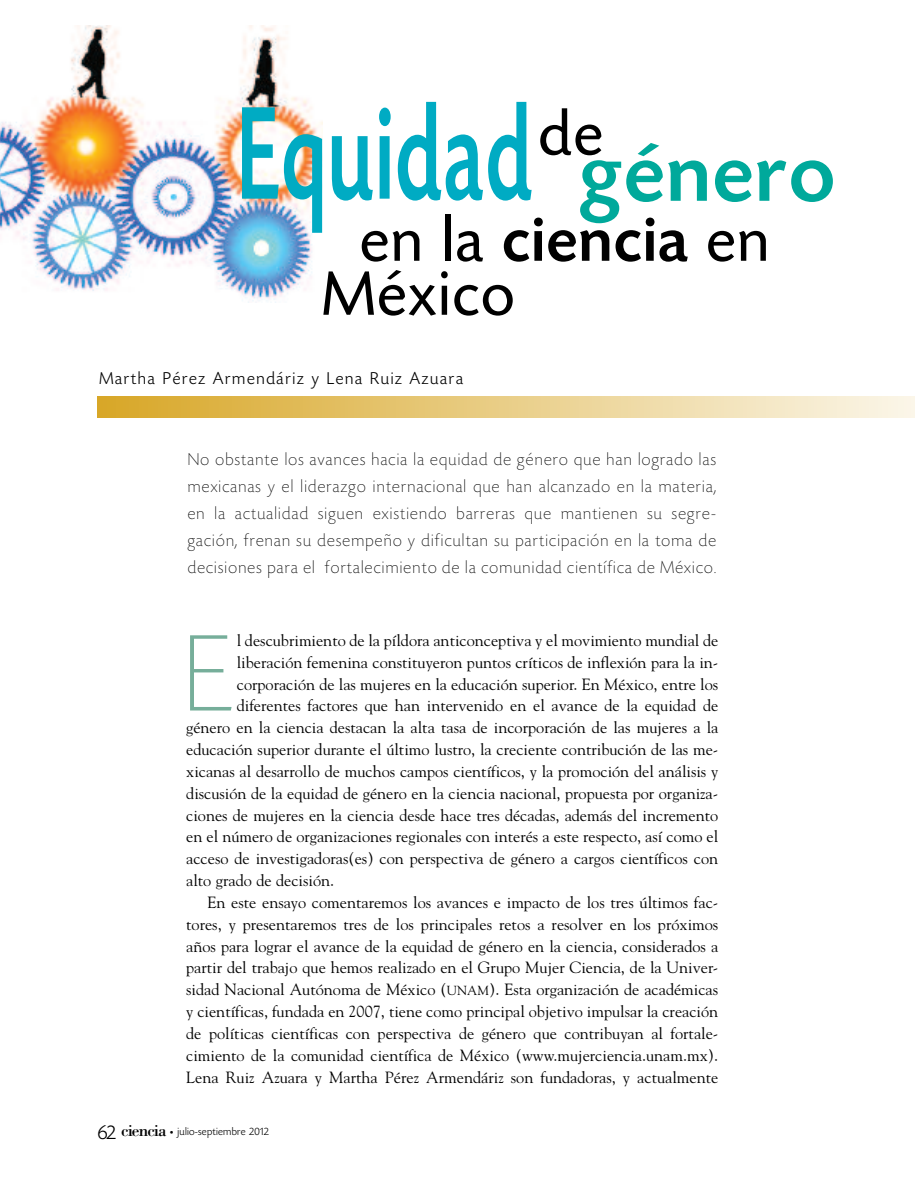
<style>
.page{position:relative;width:915px;height:1191px;background:#fff}
.page>*{position:absolute;margin:0;border:0;box-sizing:border-box;transform-origin:0 0}
.t1{font:500 139.2px "Today HEF";letter-spacing:.04em;color:#00abc3;scale:.62 1}
.t2{font:200 114.6px "Today HEF";color:#76ae9a}
.t3{font:500 66px "Today HEF";letter-spacing:.04em;color:#000}
.t4{font:66px "Today HEF";letter-spacing:.04em;color:#000}
.t5{font:200 18px/27px "Today HEF";letter-spacing:.07em;color:#000;text-align:justify}
.t6{font:300 18px "Today HEF";letter-spacing:.095em;color:#000}
.t7{font:17.25px "Bodoni";letter-spacing:-.05em;color:#000}
.t8{font:16.2px "Goudy";color:#000}
.t9{font:300 11.25px "Today HEF";letter-spacing:.025em;color:#000}
.s1{font-size:87px;color:#00a99b}
.s2{font-weight:400}
.s3{font-size:13.05px}
.s4{font-family:"Today HEF";font-weight:300;font-size:21px}
.s5{font-family:"Officina Sans";font-weight:400;font-size:7.5px}
</style>
<div class="page">
<div style="left:98px;top:396px;width:816px;height:22px;background:linear-gradient(to right,#d8a727,#fbf6e9)"></div>
<img style="left:0;top:26px;width:322px;height:277px">
<h1 class="t1" style="left:238px;top:102px;width:962px">Equidad <span class="s1">género</span></h1>
<h3 class="t4" style="left:538px;top:108px;width:65px">de</h3>
<h3 class="t3" style="left:360px;top:215px;width:410px"><span class="s2">en la</span> ciencia <span class="s2">en</span></h3>
<h3 class="t4" style="left:322px;top:269px;width:193px">México</h3>
<p class="t6" style="left:99px;top:371px;width:365px">Martha Pérez Armendáriz y Lena Ruiz Azuara</p>
<p class="t5" style="left:188px;top:447px;width:529px">No obstante los avances hacia la equidad de género que han logrado las mexicanas y el liderazgo internacional que han alcanzado en la materia, en la actualidad siguen existiendo barreras que mantienen su segre&shy;gación, frenan su desempeño y dificultan su participación en la toma de decisiones para el fortalecimiento de la comunidad científica de México.</p>
<p class="t8" style="left:237px;top:631px;width:483px">l descubrimiento de la píldora anticonceptiva y el movimiento mundial de</p>
<p class="t8" style="left:237px;top:652px;width:483px">liberación femenina constituyeron puntos críticos de inflexión para la in-</p>
<p class="t8" style="left:237px;top:674px;width:483px">corporación de las mujeres en la educación superior. En México, entre los</p>
<p class="t8" style="left:237px;top:696px;width:483px">diferentes factores que han intervenido en el avance de la equidad de</p>
<p class="t8" style="left:186px;top:718px;width:533px">género en la ciencia destacan la alta tasa de incorporación de las mujeres a la</p>
<p class="t8" style="left:186px;top:740px;width:533px">educación superior durante el último lustro, la creciente contribución de las me-</p>
<p class="t8" style="left:186px;top:762px;width:533px">xicanas al desarrollo de muchos campos científicos, y la promoción del análisis y</p>
<p class="t8" style="left:186px;top:783px;width:533px">discusión de la equidad de género en la ciencia nacional, propuesta por organiza-</p>
<p class="t8" style="left:186px;top:805px;width:533px">ciones de mujeres en la ciencia desde hace tres décadas, además del incremento</p>
<p class="t8" style="left:186px;top:827px;width:533px">en el número de organizaciones regionales con interés a este respecto, así como el</p>
<p class="t8" style="left:186px;top:849px;width:533px">acceso de investigadoras(es) con perspectiva de género a cargos científicos con</p>
<p class="t8" style="left:186px;top:871px;width:149px">alto grado de decisión.</p>
<p class="t8" style="left:207px;top:892px;width:512px">En este ensayo comentaremos los avances e impacto de los tres últimos fac-</p>
<p class="t8" style="left:186px;top:914px;width:533px">tores, y presentaremos tres de los principales retos a resolver en los próximos</p>
<p class="t8" style="left:186px;top:936px;width:533px">años para lograr el avance de la equidad de género en la ciencia, considerados a</p>
<p class="t8" style="left:186px;top:958px;width:533px">partir del trabajo que hemos realizado en el Grupo Mujer Ciencia, de la Univer-</p>
<p class="t8" style="left:186px;top:980px;width:533px">sidad Nacional Autónoma de México (<span class="s3">UNAM</span>). Esta organización de académicas</p>
<p class="t8" style="left:186px;top:1002px;width:533px">y científicas, fundada en 2007, tiene como principal objetivo impulsar la creación</p>
<p class="t8" style="left:186px;top:1023px;width:533px">de políticas científicas con perspectiva de género que contribuyan al fortale-</p>
<p class="t8" style="left:186px;top:1045px;width:533px">cimiento de la comunidad científica de México (www.mujerciencia.unam.mx).</p>
<p class="t8" style="left:186px;top:1067px;width:533px">Lena Ruiz Azuara y Martha Pérez Armendáriz son fundadoras, y actualmente</p>
<h2 class="t2" style="left:183px;top:629px;width:50px">E</h2>
<p class="t7" style="left:98px;top:1119px;width:70px"><span class="s4">62</span> ciencia</p>
<p class="t9" style="left:170px;top:1127px;width:100px"><span class="s5">•</span> julio-septiembre 2012</p>
</div>
